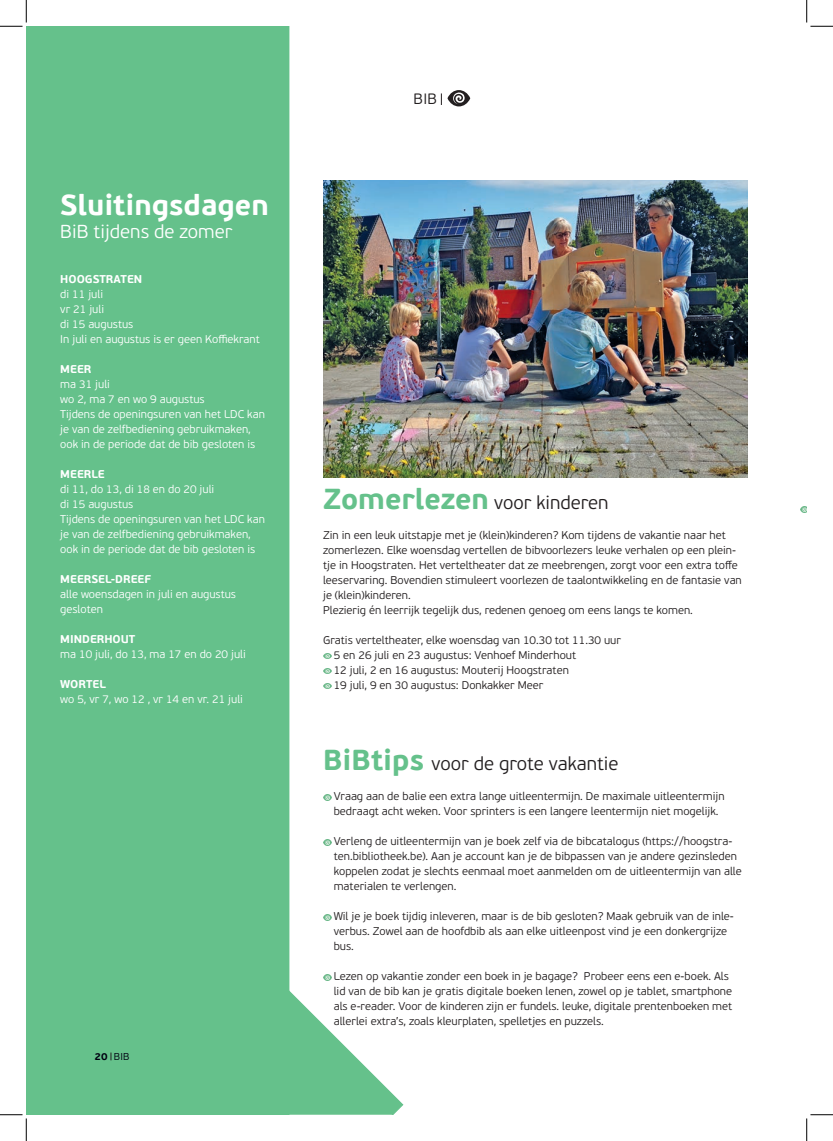
<style>
.page{position:relative;width:833px;height:1141px;background:#fff}
.page>*{position:absolute;margin:0;border:0;box-sizing:border-box;transform-origin:0 0}
.t1{font:700 28.75px "PF Beau Sans Pro";color:#fff}
.t2{font:300 18.75px "PF Beau Sans Pro";color:#231f20}
.t3{font:300 18.75px "PF Beau Sans Pro";color:#fff}
.t4{font:300 15px "PF Beau Sans Pro";color:#231f20}
.t5{font:300 11.25px/15px "PF Beau Sans Pro";color:#231f20}
.t6{font:300 11.25px/15px "PF Beau Sans Pro";color:#fff}
.t7{font:700 11.25px "PF Beau Sans Pro";color:#fff}
.t8{font:300 10px "PF Beau Sans Pro";letter-spacing:.02em;color:#000010}
.s1{font-weight:700}
.s2{font-weight:700;font-size:28.75px;color:#65c18b}
</style>
<div class="page">
<svg style="left:441px;top:90px;width:29px;height:16px"></svg>
<div style="left:26px;top:26px;width:262px;height:1088px;background:#65c18b"></div>
<svg style="left:288px;top:960px;width:116px;height:154px"></svg>
<svg style="left:323px;top:794px;width:8px;height:6px"></svg>
<svg style="left:323px;top:839px;width:8px;height:6px"></svg>
<svg style="left:323px;top:914px;width:8px;height:6px"></svg>
<svg style="left:323px;top:974px;width:8px;height:6px"></svg>
<svg style="left:323px;top:653px;width:8px;height:6px"></svg>
<svg style="left:323px;top:668px;width:8px;height:6px"></svg>
<svg style="left:323px;top:683px;width:8px;height:6px"></svg>
<img style="left:323px;top:180px;width:423px;height:297px">
<svg style="left:800px;top:506px;width:6px;height:6px"></svg>
<svg style="left:0;top:0;width:27px;height:27px"></svg>
<svg style="left:0;top:1114px;width:27px;height:26px"></svg>
<svg style="left:806px;top:0;width:26px;height:27px"></svg>
<svg style="left:806px;top:1114px;width:26px;height:26px"></svg>
<h1 class="t1" style="left:60px;top:187px;width:210px">Sluitingsdagen</h1>
<h2 class="t3" style="left:60px;top:221px;width:173px">BiB tijdens de zomer</h2>
<p class="t7" style="left:60px;top:272px;width:83px">HOOGSTRATEN</p>
<p class="t6" style="left:60px;top:287px;width:201px">di 11 juli<br>vr 21 juli<br>di 15 augustus<br>In juli en augustus is er geen Koffiekrant</p>
<p class="t7" style="left:60px;top:362px;width:33px">MEER</p>
<p class="t6" style="left:60px;top:377px;width:206px">ma 31 juli<br>wo 2, ma 7 en wo 9 augustus<br>Tijdens de openingsuren van het LDC kan je van de zelfbediening gebruikmaken, ook in de periode dat de bib gesloten is</p>
<p class="t7" style="left:60px;top:467px;width:46px">MEERLE</p>
<p class="t6" style="left:60px;top:482px;width:206px">di 11, do 13, di 18 en do 20 juli<br>di 15 augustus<br>Tijdens de openingsuren van het LDC kan je van de zelfbediening gebruikmaken, ook in de periode dat de bib gesloten is</p>
<p class="t7" style="left:60px;top:572px;width:92px">MEERSEL-DREEF</p>
<p class="t6" style="left:60px;top:587px;width:177px">alle woensdagen in juli en augustus gesloten</p>
<p class="t7" style="left:60px;top:632px;width:77px">MINDERHOUT</p>
<p class="t6" style="left:60px;top:647px;width:187px">ma 10 juli, do 13, ma 17 en do 20 juli</p>
<p class="t7" style="left:60px;top:677px;width:47px">WORTEL</p>
<p class="t6" style="left:60px;top:692px;width:184px">wo 5, vr 7, wo 12 , vr 14 en vr. 21 juli</p>
<p class="t8" style="left:94px;top:1050px;width:36px"><span class="s1">20</span> BIB</p>
<p class="t8" style="left:79px;top:1056px;width:64px"><span class="s1">20</span> CULTUUR</p>
<h3 class="t4" style="left:413px;top:91px;width:25px">BIB</h3>
<h2 class="t2" style="left:323px;top:491px;width:287px"><span class="s2">Zomerlezen</span> voor kinderen</h2>
<p class="t5" style="left:323px;top:527px;width:420px">Zin in een leuk uitstapje met je (klein)kinderen? Kom tijdens de vakantie naar het zomerlezen. Elke woensdag vertellen de bibvoorlezers leuke verhalen op een plein&shy;tje in Hoogstraten. Het verteltheater dat ze meebrengen, zorgt voor een extra toffe leeservaring. Bovendien stimuleert voorlezen de taalontwikkeling en de fantasie van je (klein)kinderen.<br>Plezierig én leerrijk tegelijk dus, redenen genoeg om eens langs te komen.</p>
<p class="t5" style="left:333px;top:632px;width:289px;text-indent:-11px">Gratis verteltheater, elke woensdag van 10.30 tot 11.30 uur 5 en 26 juli en 23 augustus: Venhoef Minderhout<br>12 juli, 2 en 16 augustus: Mouterij Hoogstraten<br>19 juli, 9 en 30 augustus: Donkakker Meer</p>
<h2 class="t2" style="left:323px;top:752px;width:297px"><span class="s2">BiBtips</span> voor de grote vakantie</h2>
<p class="t5" style="left:333px;top:788px;width:392px">Vraag aan de balie een extra lange uitleentermijn. De maximale uitleentermijn bedraagt acht weken. Voor sprinters is een langere leentermijn niet mogelijk.</p>
<p class="t5" style="left:333px;top:833px;width:409px">Verleng de uitleentermijn van je boek zelf via de bibcatalogus (https://hoogstra&shy;ten.bibliotheek.be). Aan je account kan je de bibpassen van je andere gezinsleden koppelen zodat je slechts eenmaal moet aanmelden om de uitleentermijn van alle materialen te verlengen.</p>
<p class="t5" style="left:333px;top:908px;width:401px">Wil je je boek tijdig inleveren, maar is de bib gesloten? Maak gebruik van de inle&shy;verbus. Zowel aan de hoofdbib als aan elke uitleenpost vind je een donkergrijze bus.</p>
<p class="t5" style="left:333px;top:968px;width:400px">Lezen op vakantie zonder een boek in je bagage? Probeer eens een e-boek. Als lid van de bib kan je gratis digitale boeken lenen, zowel op je tablet, smartphone als e-reader. Voor de kinderen zijn er fundels. leuke, digitale prentenboeken met allerlei extra’s, zoals kleurplaten, spelletjes en puzzels.</p>
</div>
